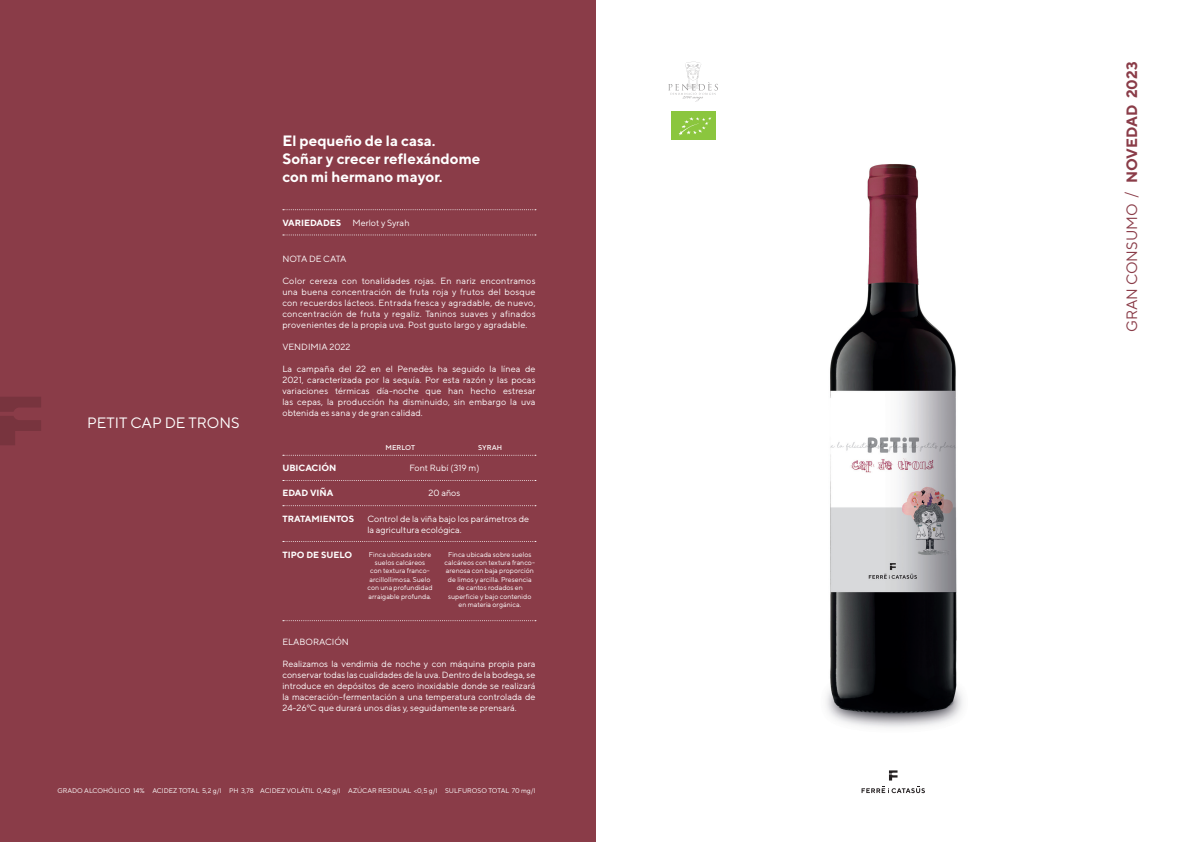
<style>
.page{position:relative;width:1191px;height:842px;background:#fff}
.page>*{position:absolute;margin:0;border:0;box-sizing:border-box;transform-origin:0 0}
.t1{font:700 15px/18px "TT Norms";color:#fff}
.t2{font:15px "TT Norms";color:#8a3c48}
.t3{font:15px "TT Norms";color:#fff}
.t4{font:9px/11px "TT Norms";color:#fff;text-align:justify}
.t5{font:700 9px "TT Norms";color:#fff}
.t6{font:9px "TT Norms";letter-spacing:-.04em;color:#fff}
.t7{font:7px/8.4px "TT Norms";color:#fff;text-align:center}
.t8{font:500 7px "TT Norms";color:#fff}
.t9{font:6.8px "TT Norms";color:#fff}
.s1{font-weight:700}
</style>
<div class="page">
<div style="left:0;top:0;width:595px;height:842px;background:#8a3c48"></div>
<img style="left:826px;top:164px;width:137px;height:617px">
<svg style="left:668px;top:62px;width:50px;height:40px"></svg>
<div style="left:671px;top:111px;width:44px;height:29px;background:#8bc63e"></div>
<svg style="left:678px;top:117px;width:33px;height:19px"></svg>
<svg style="left:283px;top:209px;width:253px;height:1px"></svg>
<svg style="left:283px;top:234px;width:253px;height:1px"></svg>
<svg style="left:283px;top:455px;width:253px;height:1px"></svg>
<svg style="left:283px;top:480px;width:253px;height:1px"></svg>
<svg style="left:283px;top:505px;width:253px;height:1px"></svg>
<svg style="left:283px;top:541px;width:253px;height:1px"></svg>
<svg style="left:283px;top:620px;width:253px;height:1px"></svg>
<svg style="left:889px;top:770px;width:8px;height:10px"></svg>
<svg style="left:861px;top:786px;width:64px;height:7px"></svg>
<svg style="left:0;top:397px;width:41px;height:48px"></svg>
<p class="t3" style="left:87px;top:414px;width:154px">PETIT CAP DE TRONS</p>
<p class="t1" style="left:282px;top:131px;width:199px">El pequeño de la casa.<br>Soñar y crecer reflexándome con mi hermano mayor.</p>
<p class="t4" style="left:282px;top:217px;width:129px"><span class="s1">VARIEDADES</span> Merlot y Syrah</p>
<p class="t6" style="left:282px;top:253px;width:66px">NOTA DE CATA</p>
<p class="t4" style="left:282px;top:275px;width:255px">Color cereza con tonalidades rojas. En nariz encontramos una buena concentración de fruta roja y frutos del bosque con recuerdos lácteos. Entrada fresca y agradable, de nuevo, concentración de fruta y regaliz. Taninos suaves y afinados provenientes de la propia uva. Post gusto largo y agradable.</p>
<p class="t4" style="left:282px;top:341px;width:70px">VENDIMIA 2022</p>
<p class="t4" style="left:282px;top:363px;width:255px">La campaña del 22 en el Penedès ha seguido la línea de 2021, caracterizada por la sequía. Por esta razón y las pocas variaciones térmicas día-noche que han hecho estresar las cepas, la producción ha disminuido, sin embargo la uva obtenida es sana y de gran calidad.</p>
<p class="t8" style="left:385px;top:443px;width:31px">MERLOT</p>
<p class="t8" style="left:478px;top:443px;width:25px">SYRAH</p>
<p class="t5" style="left:282px;top:462px;width:55px">UBICACIÓN</p>
<p class="t4" style="left:409px;top:462px;width:72px">Font Rubí (319 m)</p>
<p class="t5" style="left:282px;top:488px;width:52px">EDAD VIÑA</p>
<p class="t4" style="left:428px;top:488px;width:33px">20 años</p>
<p class="t5" style="left:282px;top:513px;width:73px">TRATAMIENTOS</p>
<p class="t4" style="left:367px;top:513px;width:163px">Control de la viña bajo los parámetros de la agricultura ecológica.</p>
<p class="t5" style="left:282px;top:549px;width:71px">TIPO DE SUELO</p>
<p class="t7" style="left:367px;top:550px;width:67px">Finca ubicada sobre suelos calcáreos<br>con textura franco&shy;arcillollimosa. Suelo con una profundidad arraigable profunda.</p>
<p class="t7" style="left:444px;top:550px;width:92px">Finca ubicada sobre suelos calcáreos con textura franco&shy;arenosa con baja proporción de limos y arcilla. Presencia de cantos rodados en superficie y bajo contenido en materia orgánica.</p>
<p class="t4" style="left:282px;top:636px;width:68px">ELABORACIÓN</p>
<p class="t4" style="left:282px;top:658px;width:255px">Realizamos la vendimia de noche y con máquina propia para conservar todas las cualidades de la uva. Dentro de la bodega, se introduce en depósitos de acero inoxidable donde se realizará la maceración-fermentación a una temperatura controlada de 24-26ºC que durará unos días y, seguidamente se prensará.</p>
<p class="t9" style="left:57px;top:786px;width:479px">GRADO ALCOHÓLICO 14% ACIDEZ TOTAL 5,2 g/l PH 3,78 ACIDEZ VOLÁTIL 0,42 g/l AZÚCAR RESIDUAL &lt;0,5 g/l SULFUROSO TOTAL 70 mg/l</p>
<p class="t2" style="left:1122px;top:332px;width:272px;rotate:-90deg">GRAN CONSUMO / <span class="s1">NOVEDAD 2023</span></p>
</div>
